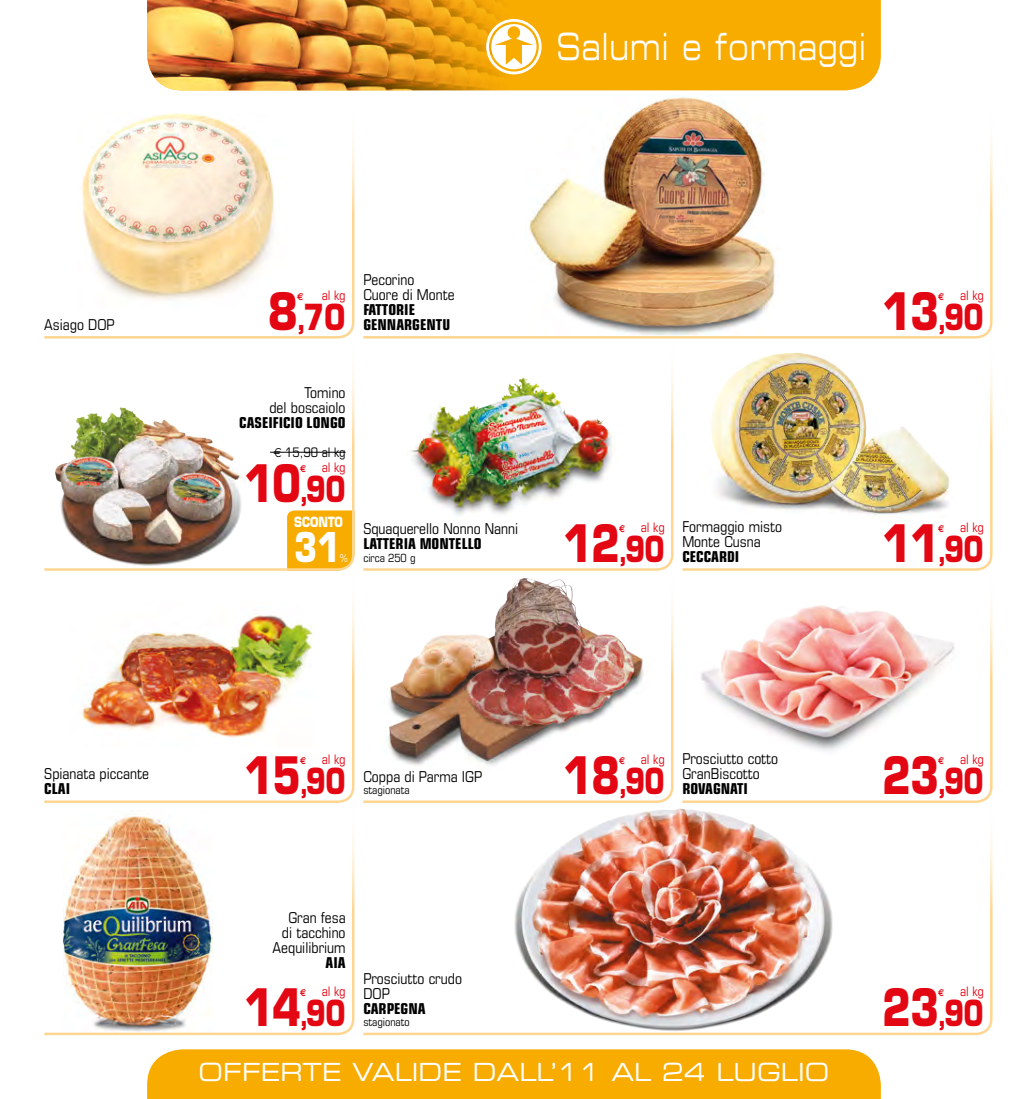
<style>
.page{position:relative;width:1028px;height:1099px;background:#fff}
.page>*{position:absolute;margin:0;border:0;box-sizing:border-box;transform-origin:0 0}
.t1{font:700 50.25px "Eurostile";letter-spacing:-.025em;color:#e30613;scale:.8 1}
.t2{font:700 50.25px "Eurostile";letter-spacing:-.025em;color:#e30613;scale:.85 1}
.t3{font:700 40px "Eurostile";color:#fff;scale:.8 1}
.t4{font:37.5px "Eurostile Extended Two";letter-spacing:.04em;color:#fff;scale:.66 1}
.t5{font:700 35px "Eurostile";letter-spacing:-.025em;color:#e30613;scale:.8 1}
.t6{font:700 35px "Eurostile";letter-spacing:-.025em;color:#e30613;scale:.85 1}
.t7{font:25px "Eurostile Extended Two";color:#fff;scale:.9 1}
.t8{font:condensed 15px/15px "Eurostile";color:#000}
.t9{font:700 condensed 15px/15px "Eurostile";color:#000}
.t10{font:700 13.75px "Eurostile";color:#fff;scale:.8 1}
.t11{font:condensed 13.12px "Eurostile";letter-spacing:-.005em;color:#e30613}
.t12{font:condensed 13.12px/15px "Eurostile";color:#000;text-align:right}
.t13{font:condensed 11.25px "Eurostile";color:#000}
.t14{font:10.62px "Eurostile";color:#fff;scale:.8 1}
.t15{font:700 10px "Euro Sans";color:#e30613;scale:.8 1}
.t16{font:700 10px "Euro Sans";color:#e30613;scale:.85 1}
.s1{font-size:30px}
.s2{font-family:"Euro Sans";font-stretch:normal}
.s3{color:#e30613}
</style>
<div class="page">
<div style="left:508px;top:0;width:373px;height:90px;background:#f8ac00"></div>
<img style="left:147px;top:0;width:361px;height:90px">
<svg style="left:486px;top:19px;width:55px;height:55px"></svg>
<div style="left:147px;top:1049px;width:734px;height:49px;background:#f8ac00"></div>
<svg style="left:82px;top:113px;width:273px;height:223px"></svg>
<img style="left:650px;top:95px;width:64px;height:9px">
<img style="left:525px;top:104px;width:468px;height:235px">
<img style="left:680px;top:336px;width:313px;height:232px">
<img style="left:44px;top:336px;width:311px;height:232px">
<img style="left:363px;top:336px;width:311px;height:232px">
<img style="left:363px;top:808px;width:630px;height:228px">
<svg style="left:682px;top:568px;width:311px;height:235px"></svg>
<img style="left:363px;top:568px;width:311px;height:235px">
<img style="left:44px;top:568px;width:311px;height:232px">
<img style="left:44px;top:800px;width:311px;height:236px">
<h3 class="t4" style="left:556px;top:21px;width:470px">Salumi e formaggi</h3>
<p class="t8" style="left:44px;top:316px;width:72px">Asiago DOP</p>
<p class="t11" style="left:322px;top:287px;width:25px">al kg</p>
<h1 class="t2" style="left:267px;top:280px;width:38px">8</h1>
<p class="t16" style="left:297px;top:290px;width:9px">€</p>
<h3 class="t6" style="left:297px;top:295px;width:59px"><span class="s1">,</span>70</h3>
<p class="t8" style="left:363px;top:271px;width:93px">Pecorino<br>Cuore di Monte</p>
<p class="t9" style="left:363px;top:302px;width:88px">FATTORIE<br>GENNARGENTU</p>
<p class="t8" style="left:269px;top:385px;width:78px;text-align:right">Tomino<br>del boscaiolo</p>
<p class="t9" style="left:239px;top:415px;width:108px">CASEIFICIO LONGO</p>
<p class="t12" style="left:274px;top:444px;width:73px"><span class="s2">€</span> 15,90 al kg <span class="s3">al kg</span></p>
<h1 class="t1" style="left:244px;top:452px;width:73px">10</h1>
<p class="t15" style="left:300px;top:462px;width:9px">€</p>
<h3 class="t5" style="left:300px;top:467px;width:59px"><span class="s1">,</span>90</h3>
<p class="t10" style="left:294px;top:513px;width:62px">SCONTO</p>
<h2 class="t3" style="left:294px;top:522px;width:59px">31</h2>
<p class="t14" style="left:340px;top:551px;width:11px">%</p>
<p class="t8" style="left:363px;top:521px;width:156px">Squaquerello Nonno Nanni</p>
<p class="t9" style="left:363px;top:536px;width:120px">LATTERIA MONTELLO</p>
<p class="t13" style="left:363px;top:551px;width:54px">circa 250 g</p>
<p class="t11" style="left:641px;top:519px;width:25px">al kg</p>
<h1 class="t1" style="left:563px;top:512px;width:73px">12</h1>
<p class="t15" style="left:619px;top:522px;width:9px">€</p>
<h3 class="t5" style="left:619px;top:527px;width:59px"><span class="s1">,</span>90</h3>
<p class="t8" style="left:682px;top:519px;width:101px">Formaggio misto<br>Monte Cusna</p>
<p class="t9" style="left:682px;top:549px;width:58px">CECCARDI</p>
<p class="t11" style="left:960px;top:287px;width:25px">al kg</p>
<h1 class="t1" style="left:882px;top:280px;width:73px">13</h1>
<p class="t15" style="left:938px;top:290px;width:9px">€</p>
<h3 class="t5" style="left:937px;top:295px;width:59px"><span class="s1">,</span>90</h3>
<p class="t11" style="left:960px;top:519px;width:25px">al kg</p>
<h1 class="t1" style="left:882px;top:512px;width:73px">11</h1>
<p class="t15" style="left:938px;top:522px;width:9px">€</p>
<h3 class="t5" style="left:937px;top:527px;width:59px"><span class="s1">,</span>90</h3>
<p class="t8" style="left:44px;top:766px;width:106px">Spianata piccante</p>
<p class="t9" style="left:44px;top:781px;width:27px">CLAI</p>
<p class="t11" style="left:322px;top:751px;width:25px">al kg</p>
<h1 class="t1" style="left:244px;top:744px;width:73px">15</h1>
<p class="t15" style="left:300px;top:754px;width:9px">€</p>
<h3 class="t5" style="left:300px;top:759px;width:59px"><span class="s1">,</span>90</h3>
<p class="t8" style="left:363px;top:768px;width:120px">Coppa di Parma IGP</p>
<p class="t13" style="left:363px;top:783px;width:48px">stagionata</p>
<p class="t8" style="left:272px;top:910px;width:75px;text-align:right">Gran fesa<br>di tacchino<br>Aequilibrium</p>
<p class="t9" style="left:325px;top:955px;width:22px">AIA</p>
<p class="t11" style="left:322px;top:983px;width:25px">al kg</p>
<h1 class="t1" style="left:244px;top:976px;width:73px">14</h1>
<p class="t15" style="left:300px;top:986px;width:9px">€</p>
<h3 class="t5" style="left:300px;top:991px;width:59px"><span class="s1">,</span>90</h3>
<p class="t8" style="left:363px;top:970px;width:100px">Prosciutto crudo<br>DOP</p>
<p class="t9" style="left:363px;top:1000px;width:64px">CARPEGNA</p>
<p class="t13" style="left:363px;top:1015px;width:48px">stagionato</p>
<p class="t11" style="left:641px;top:751px;width:25px">al kg</p>
<h1 class="t1" style="left:563px;top:744px;width:73px">18</h1>
<p class="t15" style="left:619px;top:754px;width:9px">€</p>
<h3 class="t5" style="left:619px;top:759px;width:59px"><span class="s1">,</span>90</h3>
<p class="t8" style="left:682px;top:751px;width:97px">Prosciutto cotto<br>GranBiscotto</p>
<p class="t9" style="left:682px;top:781px;width:67px">ROVAGNATI</p>
<h3 class="t7" style="left:199px;top:1055px;width:702px">OFFERTE VALIDE DALL’11 AL 24 LUGLIO</h3>
<p class="t11" style="left:960px;top:751px;width:25px">al kg</p>
<h1 class="t1" style="left:882px;top:744px;width:73px">23</h1>
<p class="t15" style="left:938px;top:754px;width:9px">€</p>
<h3 class="t5" style="left:937px;top:759px;width:59px"><span class="s1">,</span>90</h3>
<p class="t11" style="left:960px;top:983px;width:25px">al kg</p>
<h1 class="t1" style="left:882px;top:976px;width:73px">23</h1>
<p class="t15" style="left:938px;top:986px;width:9px">€</p>
<h3 class="t5" style="left:937px;top:991px;width:59px"><span class="s1">,</span>90</h3>
</div>
